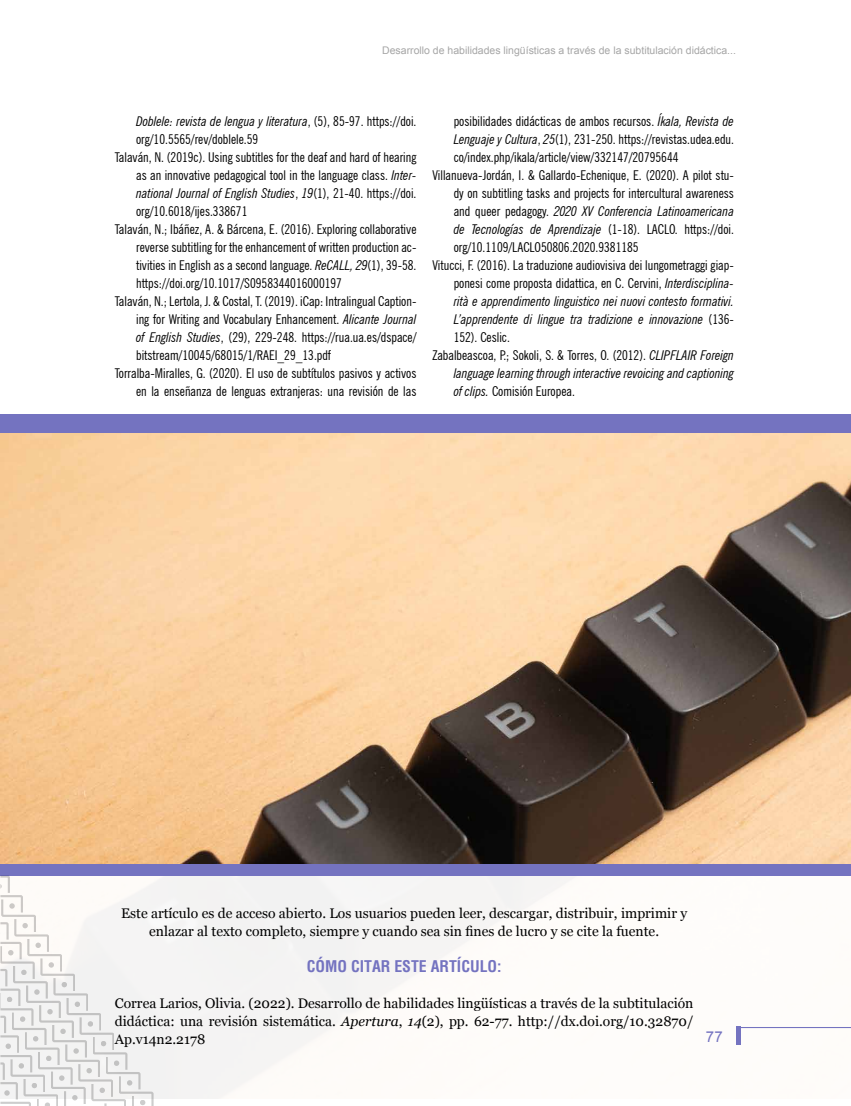
<style>
.page{position:relative;width:851px;height:1106px;background:#fff}
.page>*{position:absolute;margin:0;border:0;box-sizing:border-box;transform-origin:0 0}
.t1{font:700 condensed 15.75px "Helvetica";color:#7473c0}
.t2{font:15px "Arial";color:#7473c0}
.t3{font:13.8px/18px "Georgia";color:#000;text-align:center}
.t4{font:condensed 13.5px "News Gothic BT";color:#000}
.t5{font:italic condensed 13.5px "News Gothic BT";color:#000}
.t6{font:10.5px "Arial";color:#a6a6a6}
.s1{font-style:normal}
.s2{font-style:italic}
</style>
<div class="page">
<img style="left:0;top:432px;width:850px;height:432px">
<hr style="left:737px;top:1027px;width:113px;height:1px;background:#7473c0">
<hr style="left:736px;top:1027px;width:4px;height:18px;background:#7473c0">
<div style="left:0;top:864px;width:850px;height:11px;background:#7473c0"></div>
<svg style="left:0;top:875px;width:175px;height:231px"></svg>
<div style="left:0;top:414px;width:850px;height:18px;background:#7473c0"></div>
<p class="t6" style="left:382px;top:43px;width:355px">Desarrollo de habilidades lingüísticas a través de la subtitulación didáctica...</p>
<p class="t5" style="left:136px;top:113px;width:282px">Doblele: revista de lengua y literatura<span class="s1">, (5), 85-97. https://doi.</span></p>
<p class="t4" style="left:136px;top:131px;width:124px">org/10.5565/rev/doblele.59</p>
<p class="t4" style="left:115px;top:149px;width:303px">Talaván, N. (2019c). Using subtitles for the deaf and hard of hearing</p>
<p class="t4" style="left:136px;top:167px;width:282px">as an innovative pedagogical tool in the language class. <span class="s2">Inter-</span></p>
<p class="t5" style="left:136px;top:185px;width:282px">national Journal of English Studies<span class="s1">,</span> 19<span class="s1">(1), 21-40. https://doi.</span></p>
<p class="t4" style="left:136px;top:203px;width:113px">org/10.6018/ijes.338671</p>
<p class="t4" style="left:115px;top:221px;width:303px">Talaván, N.; Ibáñez, A. &amp; Bárcena, E. (2016). Exploring collaborative</p>
<p class="t4" style="left:136px;top:239px;width:282px">reverse subtitling for the enhancement of written production ac-</p>
<p class="t4" style="left:136px;top:257px;width:282px">tivities in English as a second language. <span class="s2">ReCALL, 29</span>(1), 39-58.</p>
<p class="t4" style="left:136px;top:275px;width:207px">https://doi.org/10.1017/S0958344016000197</p>
<p class="t4" style="left:115px;top:293px;width:303px">Talaván, N.; Lertola, J. &amp; Costal, T. (2019). iCap: Intralingual Caption-</p>
<p class="t4" style="left:136px;top:311px;width:282px">ing for Writing and Vocabulary Enhancement. <span class="s2">Alicante Journal</span></p>
<p class="t4" style="left:136px;top:329px;width:282px"><span class="s2">of English Studies</span>, (29), 229-248. https://rua.ua.es/dspace/</p>
<p class="t4" style="left:136px;top:347px;width:196px">bitstream/10045/68015/1/RAEI_29_13.pdf</p>
<p class="t4" style="left:115px;top:365px;width:303px">Torralba-Miralles, G. (2020). El uso de subtítulos pasivos y activos</p>
<p class="t4" style="left:136px;top:383px;width:282px">en la enseñanza de lenguas extranjeras: una revisión de las</p>
<p class="t4" style="left:453px;top:113px;width:282px">posibilidades didácticas de ambos recursos. <span class="s2">Íkala, Revista de</span></p>
<p class="t4" style="left:453px;top:131px;width:282px"><span class="s2">Lenguaje y Cultura</span>, <span class="s2">25</span>(1), 231-250. https://revistas.udea.edu.</p>
<p class="t4" style="left:453px;top:149px;width:226px">co/index.php/ikala/article/view/332147/20795644</p>
<p class="t4" style="left:432px;top:167px;width:303px">Villanueva-Jordán, I. &amp; Gallardo-Echenique, E. (2020). A pilot stu-</p>
<p class="t4" style="left:453px;top:185px;width:282px">dy on subtitling tasks and projects for intercultural awareness</p>
<p class="t5" style="left:453px;top:203px;width:282px"><span class="s1">and queer pedagogy.</span> 2020 XV Conferencia Latinoamericana</p>
<p class="t5" style="left:453px;top:221px;width:282px">de Tecnologías de Aprendizaje <span class="s1">(1-18). LACLO. https://doi.</span></p>
<p class="t4" style="left:453px;top:239px;width:186px">org/10.1109/LACLO50806.2020.9381185</p>
<p class="t4" style="left:432px;top:257px;width:303px">Vitucci, F. (2016). La traduzione audiovisiva dei lungometraggi giap-</p>
<p class="t4" style="left:453px;top:275px;width:282px">ponesi come proposta didattica, en C. Cervini, <span class="s2">Interdisciplina-</span></p>
<p class="t5" style="left:453px;top:293px;width:282px">rità e apprendimento linguistico nei nuovi contesto formativi.</p>
<p class="t5" style="left:453px;top:311px;width:282px">L’apprendente di lingue tra tradizione e innovazione <span class="s1">(136-</span></p>
<p class="t4" style="left:453px;top:329px;width:58px">152). Ceslic.</p>
<p class="t4" style="left:432px;top:347px;width:303px">Zabalbeascoa, P.; Sokoli, S. &amp; Torres, O. (2012). <span class="s2">CLIPFLAIR Foreign</span></p>
<p class="t5" style="left:453px;top:365px;width:282px">language learning through interactive revoicing and captioning</p>
<p class="t4" style="left:453px;top:383px;width:123px"><span class="s2">of clips.</span> Comisión Europea.</p>
<p class="t3" style="left:121px;top:904px;width:567px">Este artículo es de acceso abierto. Los usuarios pueden leer, descargar, distribuir, imprimir y enlazar al texto completo, siempre y cuando sea sin fines de lucro y se cite la fuente.</p>
<p class="t1" style="left:307px;top:956px;width:196px">CÓMO CITAR ESTE ARTÍCULO:</p>
<p class="t3" style="left:115px;top:994px;width:580px;text-align:justify">Correa Larios, Olivia. (2022). Desarrollo de habilidades lingüísticas a través de la subtitulación didáctica: una revisión sistemática. <span class="s2">Apertura</span>, <span class="s2">14</span>(2), pp. 62-77. http://dx.doi.org/10.32870/ Ap.v14n2.2178</p>
<p class="t2" style="left:705px;top:1026px;width:18px">77</p>
</div>
